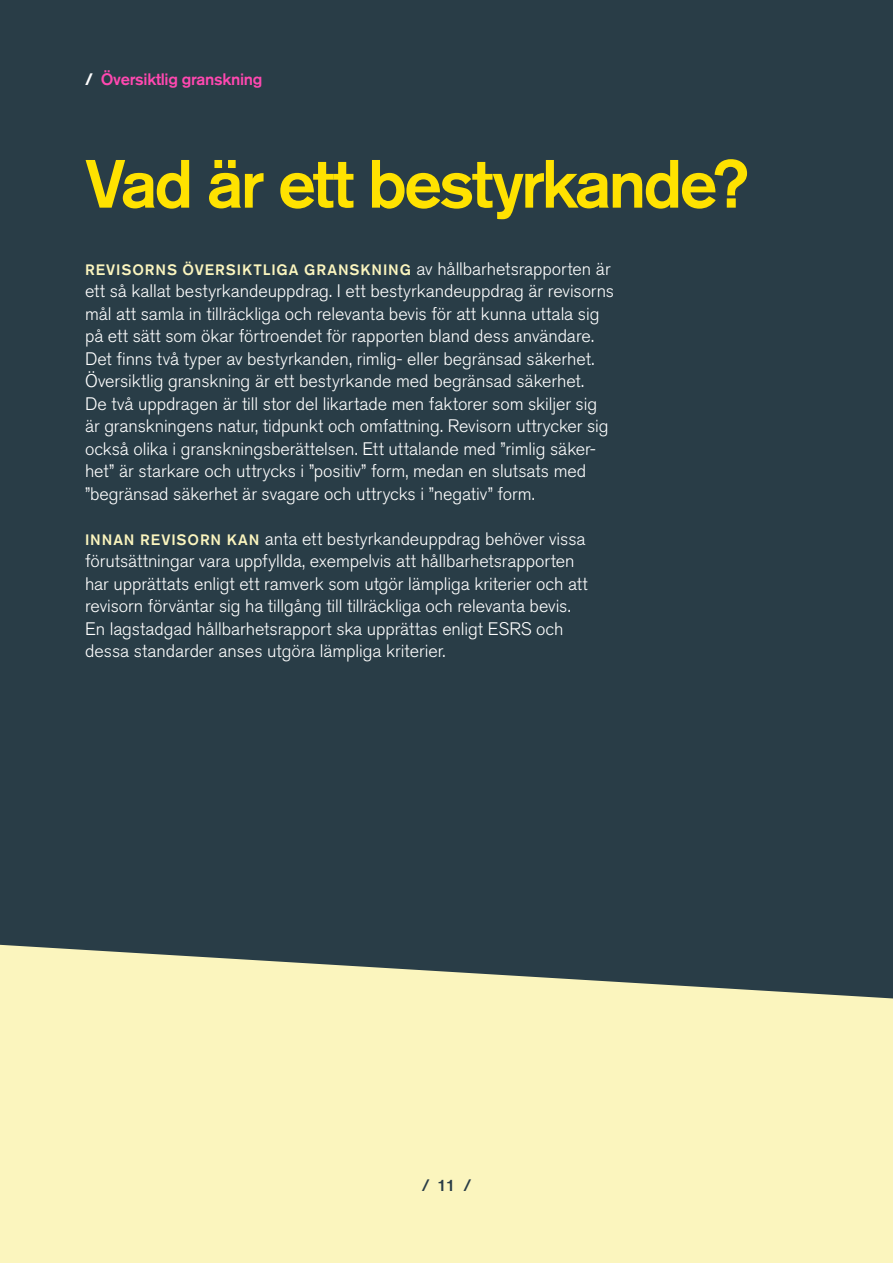
<style>
.page{position:relative;width:893px;height:1263px;background:#293d47}
.page>*{position:absolute;margin:0;border:0;box-sizing:border-box;transform-origin:0 0}
.t1{font:500 67.5px "Akzidenz Grotesk BE";letter-spacing:-.045em;color:#ffe200}
.t2{font:300 18px/22.5px "Akzidenz Grotesk BE";letter-spacing:-.005em;color:#fff}
.t3{font:500 16.5px "Akzidenz Grotesk BE";letter-spacing:-.02em;color:#ff48b0}
.t4{font:500 16.5px "Akzidenz Grotesk BE";color:#293d47}
.t5{font:500 15px "Akzidenz Grotesk BE";letter-spacing:.06em;color:#fbf5be}
.s1{font-weight:700;color:#fff}
.s2{font-weight:300;font-size:18px;color:#fff}
.s3{font-weight:500;font-size:15px;color:#fbf5be}
</style>
<div class="page">
<svg style="left:0;top:945px;width:893px;height:318px;background:#e9e5b4"></svg>
<p class="t3" style="left:85px;top:69px;width:179px"><span class="s1">/</span> Översiktlig granskning</p>
<p class="t1" style="left:85px;top:143px;width:665px">Vad är ett bestyrkande?</p>
<p class="t5" style="left:85px;top:260px;width:527px">REVISORNS ÖVERSIKTLIGA GRANSKNING <span class="s2">av hållbarhetsrapporten är</span></p>
<p class="t2" style="left:85px;top:280px;width:531px">ett så kallat bestyrkandeuppdrag. I ett bestyrkandeuppdrag är revisorns mål att samla in tillräckliga och relevanta bevis för att kunna uttala sig på ett sätt som ökar förtroendet för rapporten bland dess användare.<br>Det finns två typer av bestyrkanden, rimlig- eller begränsad säkerhet.<br>Översiktlig granskning är ett bestyrkande med begränsad säkerhet.<br>De två uppdragen är till stor del likartade men faktorer som skiljer sig är granskningens natur, tidpunkt och omfattning. Revisorn uttrycker sig också olika i granskningsberättelsen. Ett uttalande med ”rimlig säker&shy;het” är starkare och uttrycks i ”positiv” form, medan en slutsats med ”begränsad säkerhet är svagare och uttrycks i ”negativ” form.</p>
<p class="t2" style="left:85px;top:527px;width:504px"><span class="s3">INNAN REVISORN KAN</span> anta ett bestyrkandeuppdrag behöver vissa förutsättningar vara uppfyllda, exempelvis att hållbarhetsrapporten har upprättats enligt ett ramverk som utgör lämpliga kriterier och att revisorn förväntar sig ha tillgång till tillräckliga och relevanta bevis.<br>En lagstadgad hållbarhetsrapport ska upprättas enligt ESRS och dessa standarder anses utgöra lämpliga kriterier.</p>
<p class="t4" style="left:422px;top:1175px;width:51px">/ 11 /</p>
</div>
